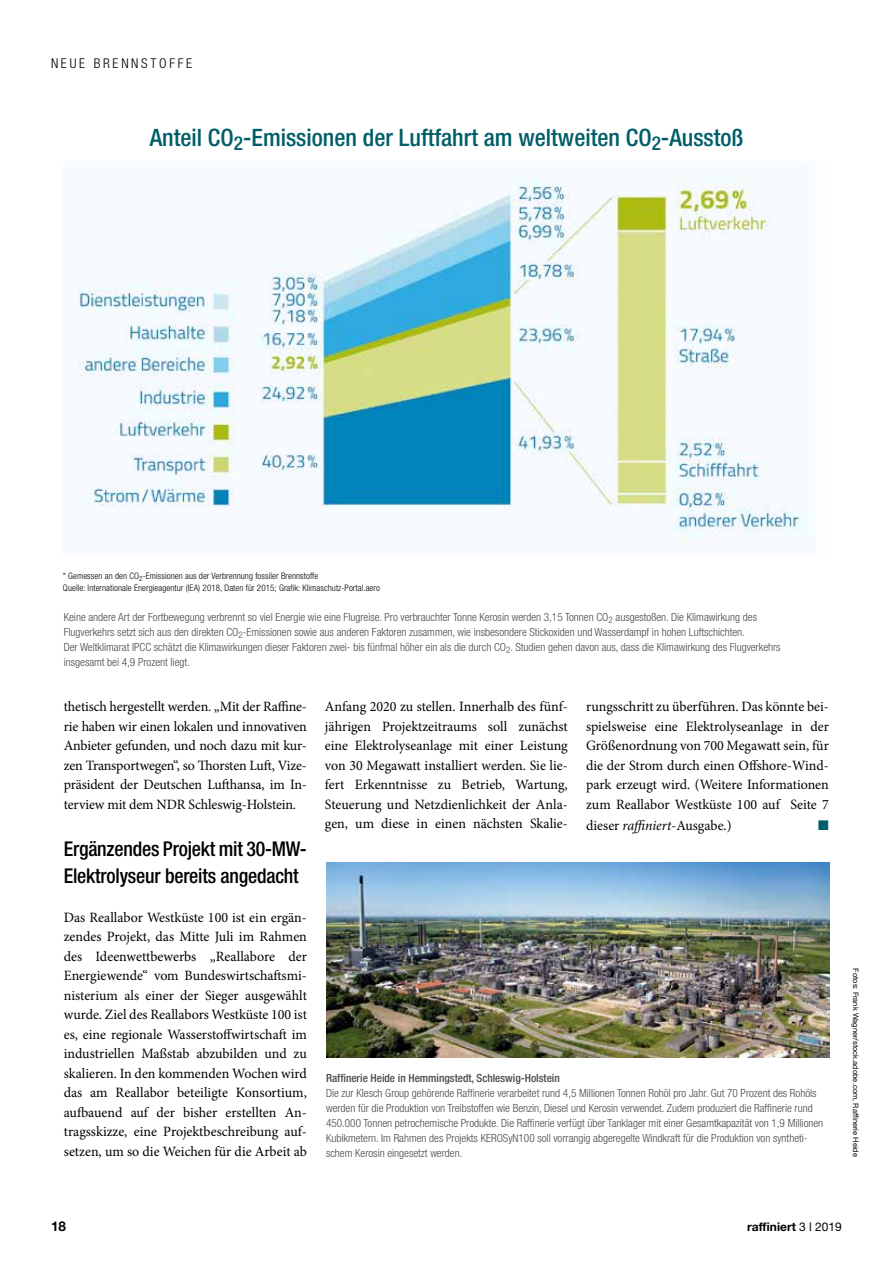
<style>
.page{position:relative;width:893px;height:1263px;background:#fff}
.page>*{position:absolute;margin:0;border:0;box-sizing:border-box;transform-origin:0 0}
.t1{font:500 condensed 24px "Helvetica Neue LT Std";color:#005e68}
.t2{font:500 condensed 20.4px/27px "Helvetica Neue LT Std";letter-spacing:-.01em;color:#000}
.t3{font:14.25px/19.5px "Minion Pro";color:#000;text-align:justify}
.t4{font:13.95px "Zapf Dingbats ITC";color:#005e68}
.t5{font:300 condensed 13.5px "Helvetica Neue LT Std";letter-spacing:.2em;color:#000}
.t6{font:700 13.5px "Helvetica Neue LT Std";color:#000}
.t7{font:700 12px "Helvetica Neue LT Std";color:#000}
.t8{font:300 condensed 11.25px/15px "Helvetica Neue LT Std";color:#494948}
.t9{font:500 condensed 11.25px "Helvetica Neue LT Std";color:#494948}
.t10{font:300 condensed 9px/12px "Helvetica Neue LT Std";letter-spacing:.01em;color:#000}
.t11{font:7.5px "Helvetica Neue LT Std";color:#000}
.s1{font-style:italic}
.s2{font-weight:400}
</style>
<div class="page">
<img style="left:78px;top:162px;width:734px;height:379px">
<img style="left:326px;top:862px;width:503px;height:195px">
<p class="t5" style="left:51px;top:55px;width:143px">NEUE BRENNSTOFFE</p>
<h1 class="t1" style="left:150px;top:123px;width:595px">Anteil CO<sub>2</sub>-Emissionen der Luftfahrt am weltweiten CO<sub>2</sub>-Ausstoß</h1>
<p class="t10" style="left:63px;top:570px;width:319px">* Gemessen an den CO<sub>2</sub>-Emissionen aus der Verbrennung fossiler Brennstoffe<br>Quelle: Internationale Energieagentur (IEA) 2018, Daten für 2015; Grafik: Klimaschutz-Portal.aero</p>
<p class="t8" style="left:64px;top:609px;width:718px">Keine andere Art der Fortbewegung verbrennt so viel Energie wie eine Flugreise. Pro verbrauchter Tonne Kerosin werden 3,15 Tonnen CO<sub>2</sub> ausgestoßen. Die Klimawirkung des Flugverkehrs setzt sich aus den direkten CO<sub>2</sub>-Emissionen sowie aus anderen Faktoren zusammen, wie insbesondere Stickoxiden und Wasserdampf in hohen Luftschichten.<br>Der Weltklimarat IPCC schätzt die Klimawirkungen dieser Faktoren zwei- bis fünfmal höher ein als die durch CO<sub>2</sub>. Studien gehen davon aus, dass die Klimawirkung des Flugverkehrs insgesamt bei 4,9 Prozent liegt.</p>
<p class="t3" style="left:64px;top:697px;width:245px">thetisch hergestellt werden. „Mit der Raffine&shy;rie haben wir einen lokalen und innovativen Anbieter gefunden, und noch dazu mit kur&shy;zen Transportwegen“, so Thorsten Luft, Vize&shy;präsident der Deutschen Lufthansa, im In&shy;terview mit dem NDR Schleswig-Holstein.</p>
<h2 class="t2" style="left:64px;top:834px;width:245px">Ergänzendes Projekt mit 30-MW-<br>Elektrolyseur bereits angedacht</h2>
<p class="t3" style="left:64px;top:907px;width:245px">Das Reallabor Westküste 100 ist ein ergän&shy;zendes Projekt, das Mitte Juli im Rahmen des Ideenwettbewerbs „Reallabore der Energiewende“ vom Bundeswirtschaftsmi&shy;nisterium als einer der Sieger ausgewählt wurde. Ziel des Reallabors Westküste 100 ist es, eine regionale Wasserstoffwirtschaft im industriellen Maßstab abzubilden und zu skalieren. In den kommenden Wochen wird das am Reallabor beteiligte Konsortium, aufbauend auf der bisher erstellten An&shy;tragsskizze, eine Projektbeschreibung auf&shy;setzen, um so die Weichen für die Arbeit ab</p>
<p class="t3" style="left:325px;top:697px;width:244px">Anfang 2020 zu stellen. Innerhalb des fünf&shy;jährigen Projektzeitraums soll zunächst eine Elektrolyseanlage mit einer Leistung von 30 Megawatt installiert werden. Sie lie&shy;fert Erkenntnisse zu Betrieb, Wartung, Steuerung und Netzdienlichkeit der Anla&shy;gen, um diese in einen nächsten Skalie-</p>
<p class="t3" style="left:586px;top:697px;width:244px">rungsschritt zu überführen. Das könnte bei&shy;spielsweise eine Elektrolyseanlage in der Größenordnung von 700 Megawatt sein, für die der Strom durch einen Offshore-Wind&shy;park erzeugt wird. (Weitere Informationen zum Reallabor Westküste 100 auf Seite 7</p>
<p class="t3" style="left:586px;top:815px;width:147px">dieser <span class="s1">raffiniert</span>-Ausgabe.)</p>
<p class="t4" style="left:818px;top:818px;width:12px">■</p>
<p class="t9" style="left:326px;top:1071px;width:235px">Raffinerie Heide in Hemmingstedt, Schleswig-Holstein</p>
<p class="t8" style="left:326px;top:1085px;width:499px">Die zur Klesch Group gehörende Raffinerie verarbeitet rund 4,5 Millionen Tonnen Rohöl pro Jahr. Gut 70 Prozent des Rohöls werden für die Produktion von Treibstoffen wie Benzin, Diesel und Kerosin verwendet. Zudem produziert die Raffinerie rund 450.000 Tonnen petrochemische Produkte. Die Raffinerie verfügt über Tanklager mit einer Gesamtkapazität von 1,9 Millionen Kubikmetern. Im Rahmen des Projekts KEROSyN100 soll vorrangig abgeregelte Windkraft für die Produktion von syntheti&shy;schem Kerosin eingesetzt werden.</p>
<p class="t11" style="left:860px;top:968px;width:190px;rotate:90deg">Fotos: Frank Wagner/stock.adobe.com, Raffinerie Heide</p>
<p class="t6" style="left:51px;top:1217px;width:17px">18</p>
<p class="t7" style="left:747px;top:1219px;width:96px">raffiniert <span class="s2">3 l 2019</span></p>
</div>
